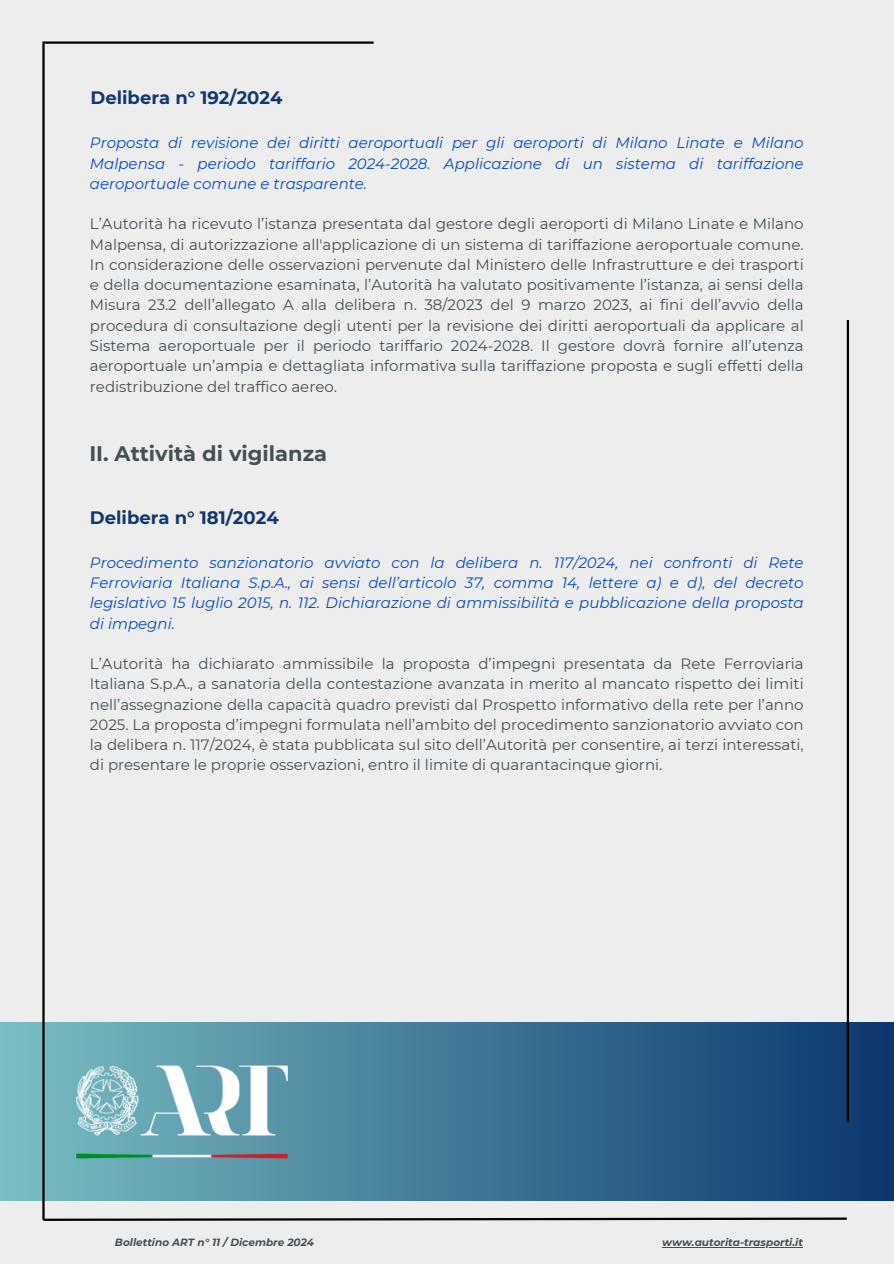
<style>
.page{position:relative;width:894px;height:1264px;background:#fff}
.page>*{position:absolute;margin:0;border:0;box-sizing:border-box;transform-origin:0 0}
.t1{font:700 21px "Montserrat";color:#455056}
.t2{font:700 18px "Montserrat";color:#123772}
.t3{font:15px/20.2px "Montserrat";color:#455056;text-align:justify}
.t4{font:italic 15px/20.2px "Montserrat";color:#064cbb;text-align:justify}
.t5{font:italic 700 10.5px "Montserrat";color:#455056}
</style>
<div class="page">
<div style="left:0;top:0;width:893px;height:1263px;background:#ededed"></div>
<div style="left:0;top:1022px;width:893px;height:178px;background:linear-gradient(to right,#7abec2,#0c366d)"></div>
<hr style="left:846px;top:320px;width:2px;height:801px;background:#000">
<hr style="left:42px;top:44px;width:3px;height:1175px;background:#000">
<hr style="left:42px;top:41px;width:331px;height:3px;background:#000">
<svg style="left:42px;top:1216px;width:805px;height:5px"></svg>
<img style="left:42px;top:1031px;width:279px;height:160px">
<hr style="left:662px;top:1246px;width:140px;height:1px;background:#455056">
<p class="t2" style="left:90px;top:87px;width:193px">Delibera n° 192/2024</p>
<p class="t4" style="left:90px;top:133px;width:715px">Proposta di revisione dei diritti aeroportuali per gli aeroporti di Milano Linate e Milano Malpensa - periodo tariffario 2024-2028. Applicazione di un sistema di tariffazione aeroportuale comune e trasparente.</p>
<h3 class="t3" style="left:90px;top:214px;width:715px">L’Autorità ha ricevuto l’istanza presentata dal gestore degli aeroporti di Milano Linate e Milano Malpensa, di autorizzazione all'applicazione di un sistema di tariffazione aeroportuale comune.<br>In considerazione delle osservazioni pervenute dal Ministero delle Infrastrutture e dei trasporti e della documentazione esaminata, l’Autorità ha valutato positivamente l’istanza, ai sensi della Misura 23.2 dell’allegato A alla delibera n. 38/2023 del 9 marzo 2023, ai fini dell’avvio della procedura di consultazione degli utenti per la revisione dei diritti aeroportuali da applicare al Sistema aeroportuale per il periodo tariffario 2024-2028. Il gestore dovrà fornire all’utenza aeroportuale un’ampia e dettagliata informativa sulla tariffazione proposta e sugli effetti della redistribuzione del traffico aereo.</h3>
<h3 class="t1" style="left:89px;top:441px;width:239px">II. Attività di vigilanza</h3>
<p class="t2" style="left:90px;top:506px;width:190px">Delibera n° 181/2024</p>
<p class="t4" style="left:90px;top:552px;width:715px">Procedimento sanzionatorio avviato con la delibera n. 117/2024, nei confronti di Rete Ferroviaria Italiana S.p.A., ai sensi dell’articolo 37, comma 14, lettere a) e d), del decreto legislativo 15 luglio 2015, n. 112. Dichiarazione di ammissibilità e pubblicazione della proposta di impegni.</p>
<p class="t3" style="left:90px;top:653px;width:715px">L’Autorità ha dichiarato ammissibile la proposta d’impegni presentata da Rete Ferroviaria Italiana S.p.A., a sanatoria della contestazione avanzata in merito al mancato rispetto dei limiti nell’assegnazione della capacità quadro previsti dal Prospetto informativo della rete per l’anno 2025. La proposta d’impegni formulata nell’ambito del procedimento sanzionatorio avviato con la delibera n. 117/2024, è stata pubblicata sul sito dell’Autorità per consentire, ai terzi interessati, di presentare le proprie osservazioni, entro il limite di quarantacinque giorni.</p>
<h3 class="t5" style="left:115px;top:1235px;width:201px">Bollettino ART n° 11 / Dicembre 2024</h3>
<p class="t5" style="left:662px;top:1235px;width:142px">www.autorita-trasporti.it</p>
</div>
